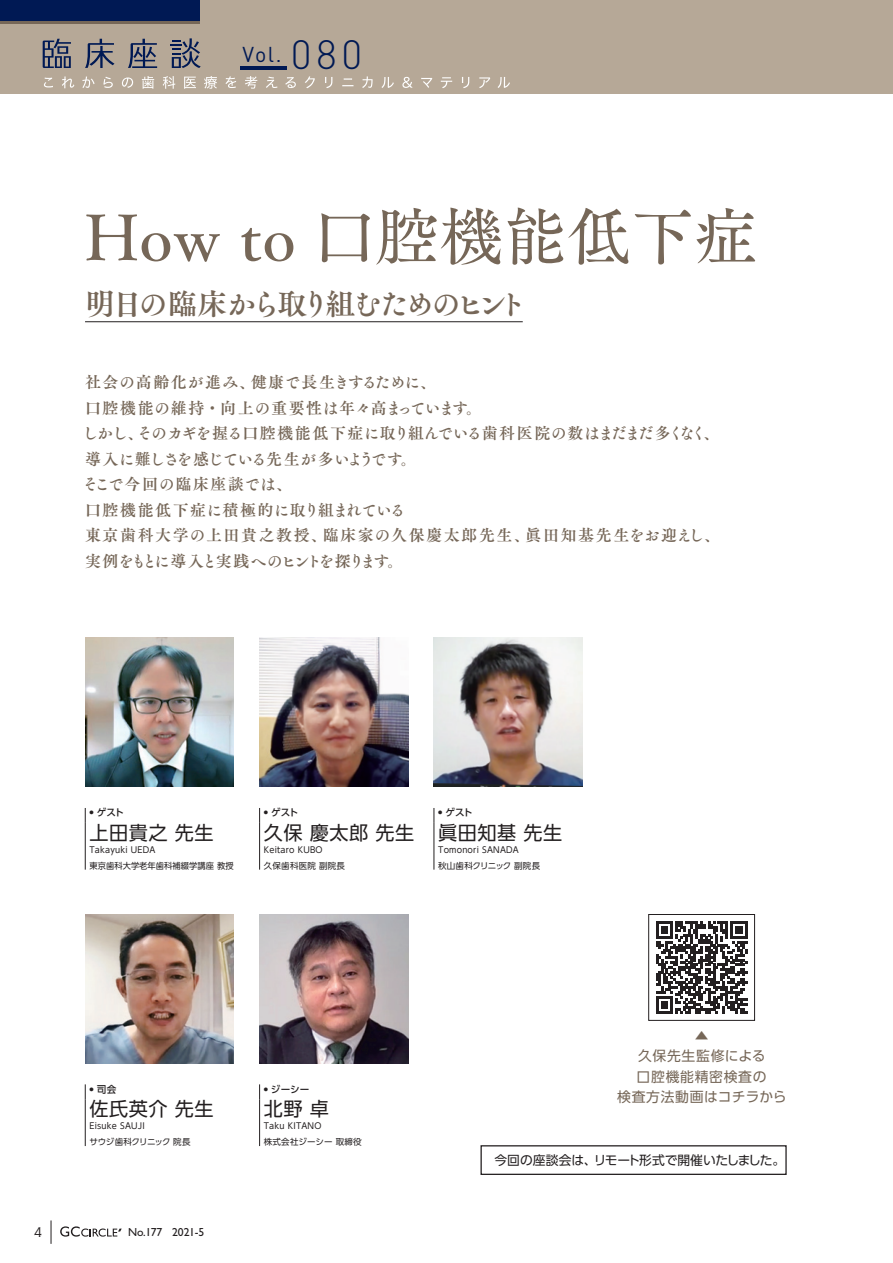
<style>
.page{position:relative;width:893px;height:1263px;background:#fff}
.page>*{position:absolute;margin:0;border:0;box-sizing:border-box;transform-origin:0 0}
.t1{font:63.75px "Tsuku A Old Min Pr 6 M";color:#766758}
.t2{font:29.7px "Tsuku A Old Min Pr 6 B";letter-spacing:-.12em;color:#766758}
.t3{font:21.3px "DINOT";color:#001954}
.t4{font:19.2px "UD Shin Go Pr 6 N";letter-spacing:.025em;color:#231f20}
.t5{font:15.9px/25.5px "Tsuku A Old Min Pr 6 B";letter-spacing:.03em;color:#766758}
.t6{font:13.8px/20.2px "UD Shin Go Pr 6 N";letter-spacing:.05em;color:#766758;text-align:center}
.t7{font:13.35px "Copperplate Gothic Std 29 AB";color:#231f20}
.t8{font:12.75px "UD Shin Go Pr 6 N";letter-spacing:-.01em;color:#231f20}
.t9{font:11.7px "Gill Sans Std";letter-spacing:-.015em;color:#231f20}
.t10{font:500 9.6px "UD Shin Go Pr 6 N";color:#231f20}
.t11{font:8.55px "UD Shin Go C Oniz Pr 6 N";letter-spacing:.025em;color:#231f20}
.t12{font:8.55px "UD Shin Go Pr 6 N";letter-spacing:.01em;color:#231f20}
.t13{font:8.55px "UD Shin Go Pr 6 N";letter-spacing:-.03em;color:#231f20}
.s1{font-weight:300;font-size:40.35px}
</style>
<div class="page">
<div style="left:0;top:0;width:893px;height:94px;background:#b6a897"></div>
<div style="left:0;top:0;width:200px;height:21px;background:#001954"></div>
<svg style="left:44px;top:76px;width:466px;height:13px"></svg>
<svg style="left:85px;top:39px;width:29px;height:29px"></svg>
<svg style="left:43px;top:39px;width:28px;height:29px"></svg>
<svg style="left:128px;top:39px;width:29px;height:29px"></svg>
<svg style="left:171px;top:38px;width:30px;height:30px"></svg>
<hr style="left:0;top:21px;width:200px;height:3px;background:#766758">
<img style="left:85px;top:638px;width:149px;height:149px">
<img style="left:259px;top:638px;width:149px;height:149px">
<img style="left:434px;top:638px;width:149px;height:149px">
<img style="left:85px;top:914px;width:149px;height:149px">
<img style="left:259px;top:914px;width:149px;height:149px">
<svg style="left:85px;top:1084px;width:1px;height:15px"></svg>
<svg style="left:259px;top:1084px;width:1px;height:15px"></svg>
<hr style="left:85px;top:1099px;width:1px;height:47px;background:#231f20">
<hr style="left:259px;top:1099px;width:1px;height:47px;background:#231f20">
<svg style="left:656px;top:922px;width:91px;height:91px"></svg>
<div style="left:648px;top:914px;width:107px;height:106px;border:1px solid #231f20"></div>
<hr style="left:85px;top:321px;width:438px;height:1px;background:#231f20">
<hr style="left:240px;top:66px;width:46px;height:4px;background:#001954">
<div style="left:480px;top:1145px;width:307px;height:30px;border:1px solid #231f20"></div>
<svg style="left:85px;top:808px;width:1px;height:15px"></svg>
<svg style="left:259px;top:808px;width:1px;height:15px"></svg>
<svg style="left:434px;top:808px;width:1px;height:15px"></svg>
<hr style="left:85px;top:823px;width:1px;height:47px;background:#231f20">
<hr style="left:259px;top:823px;width:1px;height:47px;background:#231f20">
<hr style="left:434px;top:823px;width:1px;height:47px;background:#231f20">
<svg style="left:51px;top:1220px;width:1px;height:24px"></svg>
<svg style="left:60px;top:1226px;width:62px;height:10px"></svg>
<h3 class="t3" style="left:242px;top:40px;width:121px">Vol. <span class="s1">080</span></h3>
<h1 class="t1" style="left:85px;top:180px;width:675px">How to 口腔機能低下症</h1>
<h2 class="t2" style="left:85px;top:277px;width:444px">明日の臨床から取り組むためのヒント</h2>
<p class="t5" style="left:82px;top:369px;width:640px">社会の高齢化が進み、健康で長生きするために、<br>口腔機能の維持・向上の重要性は年々高まっています。<br>しかし、そのカギを握る口腔機能低下症に取り組んでいる歯科医院の数はまだまだ多くなく、導入に難しさを感じている先生が多いようです。<br>そこで今回の臨床座談では、<br>口腔機能低下症に積極的に取り組まれている<br>東京歯科大学の上田貴之教授、臨床家の久保慶太郎先生、眞田知基先生をお迎えし、実例をもとに導入と実践へのヒントを探ります。</p>
<p class="t10" style="left:90px;top:805px;width:36px"><sup>●</sup> ゲスト</p>
<p class="t10" style="left:264px;top:805px;width:36px"><sup>●</sup> ゲスト</p>
<p class="t10" style="left:438px;top:805px;width:36px"><sup>●</sup> ゲスト</p>
<p class="t4" style="left:90px;top:817px;width:126px">上田貴之先生</p>
<p class="t11" style="left:90px;top:842px;width:67px">Takayuki UEDA</p>
<p class="t12" style="left:89px;top:858px;width:146px">東京歯科大学老年歯科補綴学講座教授</p>
<p class="t4" style="left:438px;top:817px;width:126px">眞田知基先生</p>
<p class="t11" style="left:438px;top:842px;width:82px">Tomonori SANADA</p>
<p class="t12" style="left:438px;top:858px;width:103px">秋山歯科クリニック副院長</p>
<p class="t4" style="left:264px;top:817px;width:152px">久保慶太郎先生</p>
<p class="t11" style="left:264px;top:842px;width:60px">Keitaro KUBO</p>
<p class="t12" style="left:264px;top:858px;width:83px">久保歯科医院副院長</p>
<p class="t10" style="left:90px;top:1081px;width:28px"><sup>●</sup> 司会</p>
<p class="t10" style="left:264px;top:1081px;width:47px"><sup>●</sup> ジーシー</p>
<p class="t4" style="left:90px;top:1093px;width:126px">佐氏英介先生</p>
<p class="t11" style="left:90px;top:1119px;width:57px">Eisuke SAUJI</p>
<p class="t13" style="left:89px;top:1135px;width:103px">サウジ歯科クリニック院長</p>
<p class="t4" style="left:264px;top:1093px;width:67px">北野卓</p>
<p class="t11" style="left:264px;top:1119px;width:59px">Taku KITANO</p>
<p class="t12" style="left:264px;top:1135px;width:99px">株式会社ジーシー取締役</p>
<p class="t6" style="left:617px;top:1025px;width:171px">▲<br>久保先生監修による<br>口腔機能精密検査の<br>検査方法動画はコチラから</p>
<p class="t7" style="left:34px;top:1224px;width:10px">4</p>
<p class="t9" style="left:128px;top:1226px;width:78px">No.177 2021-5</p>
<p class="t8" style="left:494px;top:1150px;width:292px">今回の座談会は、リモート形式で開催いたしました。</p>
</div>
